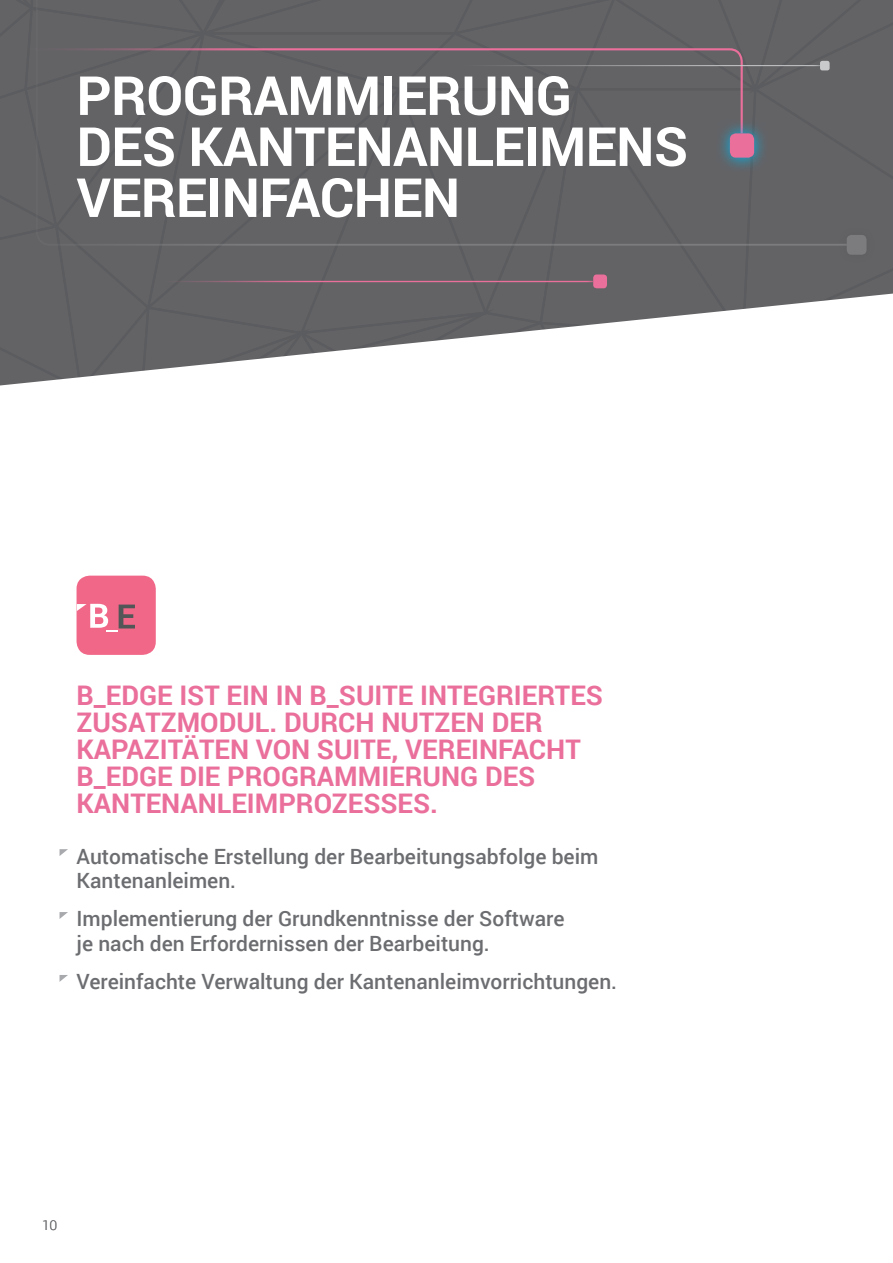
<style>
.page{position:relative;width:893px;height:1263px;background:#fff}
.page>*{position:absolute;margin:0;border:0;box-sizing:border-box;transform-origin:0 0}
.PAG_NERE_-_TITOLO{font:700 54px/51px "Roboto";letter-spacing:-.01em;color:#fff}
.PAG_NERE_-_INTRO_ver{font:700 27px/27px "Roboto";color:#ea6f9b}
.PAG_NERE_-_TESTO{font:500 21px/24px "Roboto";color:#6c6d70}
.t1{font:300 13.5px "Roboto";color:#6c6d70}
</style>
<div class="page">
<svg style="left:0;top:0;width:893px;height:386px"></svg>
<div style="left:0;top:47px;width:35px;height:88px;background:#636366"></div>
<hr style="left:0;top:65px;width:820px;height:1px;background:#c9cacc">
<hr style="left:145px;top:281px;width:448px;height:1px;background:#ea6f9b">
<div style="left:586px;top:267px;width:28px;height:28px;background:#636366"></div>
<div style="left:593px;top:274px;width:14px;height:14px;background:#ea6f9b;border-radius:3px"></div>
<div style="left:838px;top:226px;width:37px;height:38px;background:#626265"></div>
<div style="left:847px;top:235px;width:19px;height:20px;background:#7c7c7f;border-radius:5px"></div>
<div style="left:35px;top:0;width:813px;height:247px;background:#636366"></div>
<div style="left:77px;top:576px;width:79px;height:79px;background:#f16788;border-radius:13px"></div>
<svg style="left:77px;top:604px;width:58px;height:28px"></svg>
<svg style="left:60px;top:849px;width:8px;height:7px"></svg>
<svg style="left:60px;top:912px;width:8px;height:7px"></svg>
<svg style="left:60px;top:975px;width:8px;height:7px"></svg>
<p class="PAG_NERE_-_TITOLO" style="left:77px;top:68px;width:613px">PROGRAMMIERUNG<br>DES KANTENANLEIMENS</p>
<p class="PAG_NERE_-_TITOLO" style="left:77px;top:170px;width:385px">VEREINFACHEN</p>
<p class="PAG_NERE_-_INTRO_ver" style="left:77px;top:680px;width:528px">B_EDGE IST EIN IN B_SUITE INTEGRIERTES<br>ZUSATZMODUL. DURCH NUTZEN DER<br>KAPAZITÄTEN VON SUITE, VEREINFACHT<br>B_EDGE DIE PROGRAMMIERUNG DES<br>KANTENANLEIMPROZESSES.</p>
<p class="PAG_NERE_-_TESTO" style="left:77px;top:843px;width:523px">Automatische Erstellung der Bearbeitungsabfolge beim<br>Kantenanleimen.</p>
<p class="PAG_NERE_-_TESTO" style="left:77px;top:906px;width:489px">Implementierung der Grundkenntnisse der Software je nach den Erfordernissen der Bearbeitung.</p>
<p class="PAG_NERE_-_TESTO" style="left:77px;top:969px;width:542px">Vereinfachte Verwaltung der Kantenanleimvorrichtungen.</p>
<p class="t1" style="left:42px;top:1215px;width:17px">10</p>
</div>
